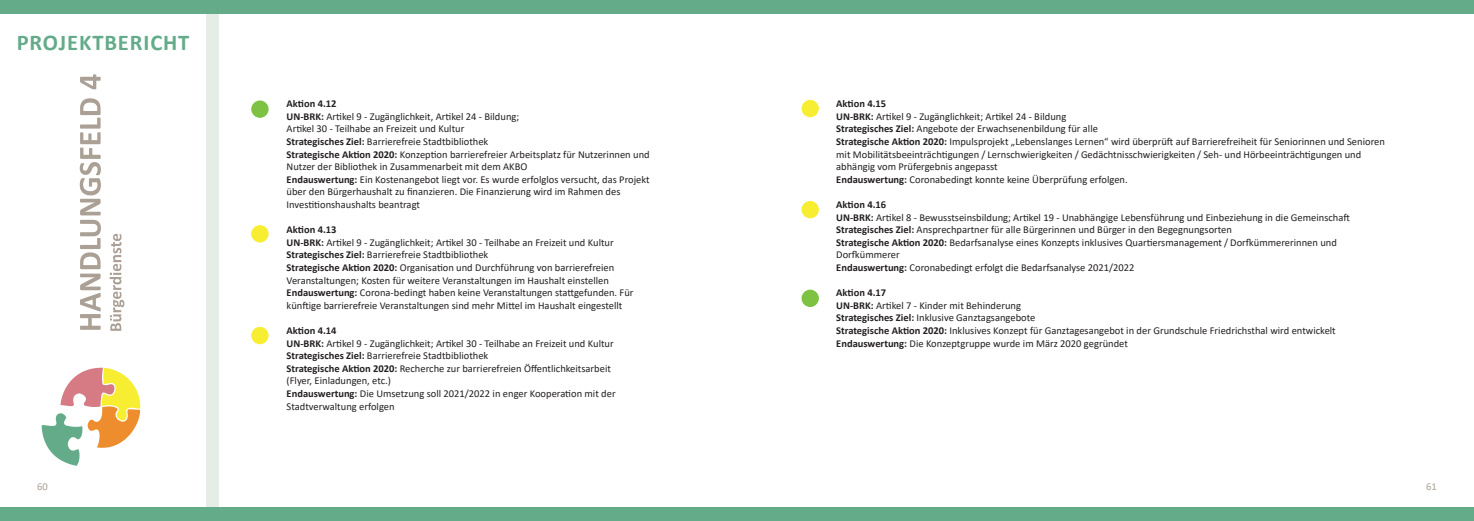
<style>
.page{position:relative;width:1474px;height:521px;background:#fff}
.page>*{position:absolute;margin:0;border:0;box-sizing:border-box;transform-origin:0 0}
.t1{font:700 22.57px "Calibri";letter-spacing:.04em;color:#63ab89}
.t2{font:10.5px/12.6px "Calibri";color:#231f20}
.t3{font:10.5px "Calibri";color:#aba095}
.s1{font-weight:700}
</style>
<div class="page">
<div style="left:206px;top:0;width:13px;height:521px;background:#e4eee7"></div>
<div style="left:0;top:0;width:1473px;height:13px;background:#63ab89"></div>
<div style="left:0;top:508px;width:1473px;height:13px;background:#63ab89"></div>
<svg style="left:42px;top:368px;width:98px;height:98px"></svg>
<div style="left:251px;top:100px;width:17px;height:18px;background:#7ec243;border-radius:50%"></div>
<div style="left:251px;top:225px;width:17px;height:17px;background:#f7ee32;border-radius:50%"></div>
<div style="left:251px;top:327px;width:17px;height:17px;background:#f7ee32;border-radius:50%"></div>
<div style="left:801px;top:100px;width:18px;height:17px;background:#f7ee32;border-radius:50%"></div>
<div style="left:801px;top:201px;width:18px;height:17px;background:#f7ee32;border-radius:50%"></div>
<div style="left:801px;top:290px;width:18px;height:17px;background:#7ec243;border-radius:50%"></div>
<svg style="left:110px;top:234px;width:14px;height:97px"></svg>
<svg style="left:80px;top:74px;width:21px;height:256px"></svg>
<h1 class="t1" style="left:17px;top:27px;width:174px">PROJEKTBERICHT</h1>
<p class="t2" style="left:286px;top:97px;width:364px"><span class="s1">Aktion 4.12<br>UN-BRK:</span> Artikel 9 - Zugänglichkeit, Artikel 24 - Bildung;<br>Artikel 30 - Teilhabe an Freizeit und Kultur<br><span class="s1">Strategisches Ziel:</span> Barrierefreie Stadtbibliothek<br><span class="s1">Strategische Aktion 2020:</span> Konzeption barrierefreier Arbeitsplatz für Nutzerinnen und Nutzer der Bibliothek in Zusammenarbeit mit dem AKBO<br><span class="s1">Endauswertung:</span> Ein Kostenangebot liegt vor. Es wurde erfolglos versucht, das Projekt über den Bürgerhaushalt zu finanzieren. Die Finanzierung wird im Rahmen des Investitionshaushalts beantragt</p>
<p class="t2" style="left:286px;top:223px;width:348px"><span class="s1">Aktion 4.13<br>UN-BRK:</span> Artikel 9 - Zugänglichkeit; Artikel 30 - Teilhabe an Freizeit und Kultur <span class="s1">Strategisches Ziel:</span> Barrierefreie Stadtbibliothek<br><span class="s1">Strategische Aktion 2020:</span> Organisation und Durchführung von barrierefreien Veranstaltungen; Kosten für weitere Veranstaltungen im Haushalt einstellen <span class="s1">Endauswertung:</span> Corona-bedingt haben keine Veranstaltungen stattgefunden. Für künftige barrierefreie Veranstaltungen sind mehr Mittel im Haushalt eingestellt</p>
<p class="t2" style="left:286px;top:324px;width:330px"><span class="s1">Aktion 4.14<br>UN-BRK:</span> Artikel 9 - Zugänglichkeit; Artikel 30 - Teilhabe an Freizeit und Kultur <span class="s1">Strategisches Ziel:</span> Barrierefreie Stadtbibliothek<br><span class="s1">Strategische Aktion 2020:</span> Recherche zur barrierefreien Öffentlichkeitsarbeit (Flyer, Einladungen, etc.)<br><span class="s1">Endauswertung:</span> Die Umsetzung soll 2021/2022 in enger Kooperation mit der Stadtverwaltung erfolgen</p>
<p class="t2" style="left:836px;top:97px;width:550px"><span class="s1">Aktion 4.15<br>UN-BRK:</span> Artikel 9 - Zugänglichkeit; Artikel 24 - Bildung<br><span class="s1">Strategisches Ziel:</span> Angebote der Erwachsenenbildung für alle<br><span class="s1">Strategische Aktion 2020:</span> Impulsprojekt „Lebenslanges Lernen“ wird überprüft auf Barrierefreiheit für Seniorinnen und Senioren mit Mobilitätsbeeinträchtigungen / Lernschwierigkeiten / Gedächtnisschwierigkeiten / Seh- und Hörbeeinträchtigungen und abhängig vom Prüfergebnis angepasst<br><span class="s1">Endauswertung:</span> Coronabedingt konnte keine Überprüfung erfolgen.</p>
<p class="t2" style="left:836px;top:198px;width:515px"><span class="s1">Aktion 4.16<br>UN-BRK:</span> Artikel 8 - Bewusstseinsbildung; Artikel 19 - Unabhängige Lebensführung und Einbeziehung in die Gemeinschaft <span class="s1">Strategisches Ziel:</span> Ansprechpartner für alle Bürgerinnen und Bürger in den Begegnungsorten<br><span class="s1">Strategische Aktion 2020:</span> Bedarfsanalyse eines Konzepts inklusives Quartiersmanagement / Dorfkümmererinnen und Dorfkümmerer<br><span class="s1">Endauswertung:</span> Coronabedingt erfolgt die Bedarfsanalyse 2021/2022</p>
<p class="t2" style="left:836px;top:286px;width:501px"><span class="s1">Aktion 4.17<br>UN-BRK:</span> Artikel 7 - Kinder mit Behinderung<br><span class="s1">Strategisches Ziel:</span> Inklusive Ganztagsangebote<br><span class="s1">Strategische Aktion 2020:</span> Inklusives Konzept für Ganztagesangebot in der Grundschule Friedrichsthal wird entwickelt <span class="s1">Endauswertung:</span> Die Konzeptgruppe wurde im März 2020 gegründet</p>
<p class="t3" style="left:37px;top:480px;width:12px">60</p>
<p class="t3" style="left:1426px;top:480px;width:12px">61</p>
</div>
